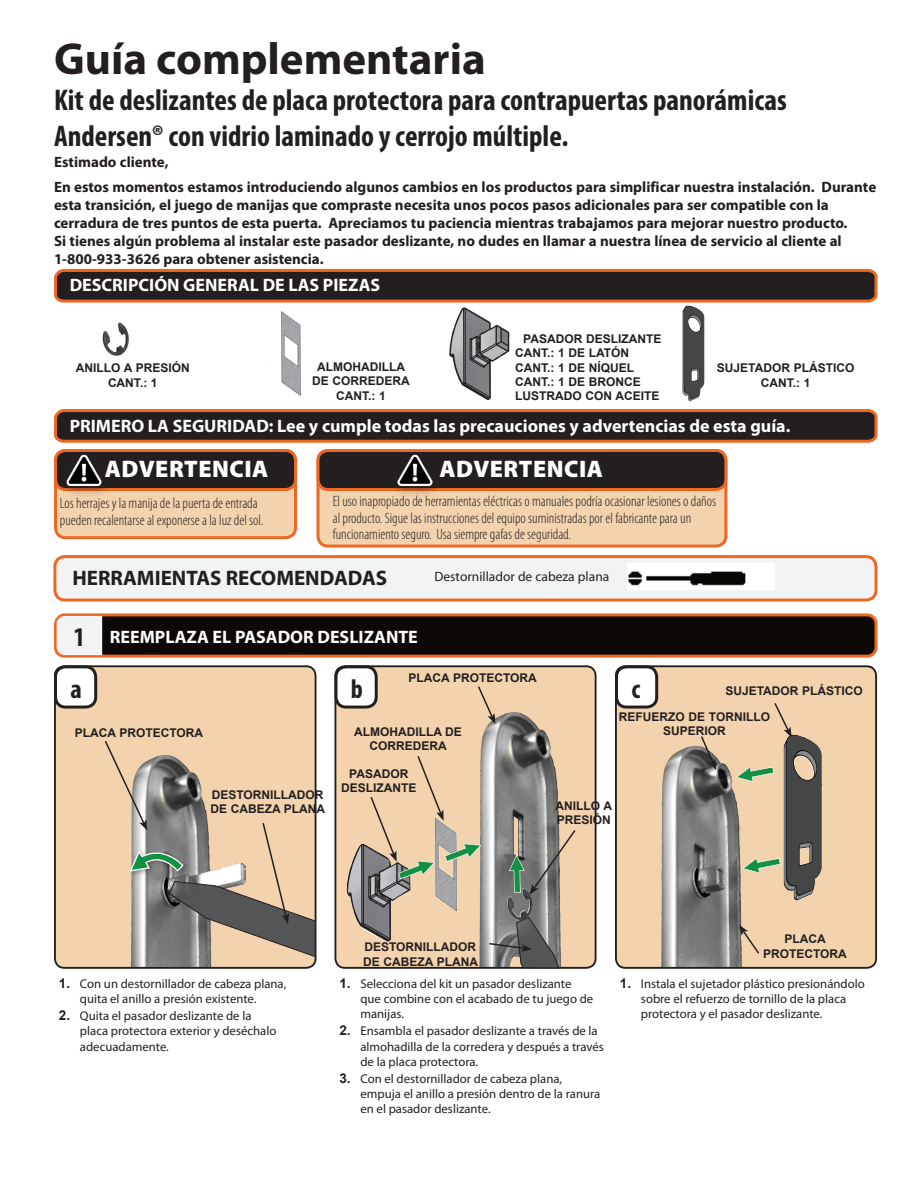
<style>
.page{position:relative;width:918px;height:1188px;background:#fff}
.page>*{position:absolute;margin:0;border:0;box-sizing:border-box;transform-origin:0 0}
.t1{font:700 45px "Myriad Pro";color:#231f20}
.t2{font:700 condensed 30px/36px "Myriad Pro";color:#231f20}
.t3{font:700 condensed 27px "Myriad Pro";color:#231f20}
.t4{font:900 24px "Myriad Pro";letter-spacing:.02em;color:#fff}
.t5{font:700 21px "Myriad Pro";color:#231f20}
.t6{font:700 18px "Myriad Pro";color:#fff}
.t7{font:700 15px/18px "Myriad Pro";color:#231f20}
.t8{font:300 condensed 15px/16.5px "Myriad Pro";color:#231f20}
.t9{font:13.5px "Myriad Pro";color:#231f20}
.t10{font:12.75px/15.3px "Myriad Pro";color:#231f20}
.t11{font:700 12px/14.4px "Arial";color:#231f20}
.s1{font-stretch:condensed;font-size:27px;color:#231f20}
.s2{font-family:"Arial";font-weight:700;font-size:13.5px}
</style>
<div class="page">
<svg style="left:54px;top:409px;width:824px;height:34px;background:#4a2e23"></svg>
<div style="left:318px;top:451px;width:408px;height:95px;background:#f2d3ae;border-radius:10px"></div>
<div style="left:316px;top:449px;width:411px;height:99px;border:3px solid #ec6823;border-radius:10px"></div>
<div style="left:318px;top:450px;width:408px;height:39px;background:#231f20;border-radius:10px"></div>
<div style="left:317px;top:449px;width:410px;height:42px;border:3px solid #ec6823;border-radius:10px"></div>
<div style="left:391px;top:452px;width:50px;height:46px;background:#231f20;opacity:.5"></div>
<img style="left:397px;top:455px;width:36px;height:31px">
<svg style="left:54px;top:268px;width:824px;height:35px;background:#4f3429"></svg>
<img style="left:102px;top:322px;width:27px;height:34px">
<img style="left:281px;top:311px;width:35px;height:85px">
<img style="left:449px;top:307px;width:61px;height:94px">
<div style="left:55px;top:557px;width:821px;height:43px;background:#f2f3f4;border-radius:10px"></div>
<div style="left:53px;top:555px;width:824px;height:47px;border:3px solid #ec6823;border-radius:10px"></div>
<img style="left:627px;top:563px;width:147px;height:27px">
<div style="left:55px;top:451px;width:241px;height:87px;background:#f2d3ae;border-radius:10px"></div>
<div style="left:54px;top:449px;width:243px;height:90px;border:3px solid #ec6823;border-radius:10px"></div>
<div style="left:56px;top:450px;width:240px;height:39px;background:#231f20;border-radius:10px"></div>
<div style="left:54px;top:449px;width:243px;height:42px;border:3px solid #ec6823;border-radius:10px"></div>
<div style="left:60px;top:452px;width:50px;height:46px;background:#231f20;opacity:.5"></div>
<img style="left:66px;top:455px;width:37px;height:31px">
<svg style="left:54px;top:613px;width:824px;height:45px;background:#3a261a"></svg>
<div style="left:57px;top:667px;width:259px;height:300px;background:#f3d3ad"></div>
<div style="left:54px;top:665px;width:262px;height:304px;border:2px solid #231f20;border-radius:9px"></div>
<div style="left:335px;top:666px;width:261px;height:302px;background:#f4d3ad;border-radius:9px"></div>
<img style="left:362px;top:668px;width:232px;height:298px">
<div style="left:335px;top:665px;width:262px;height:304px;border:2px solid #231f20;border-radius:9px"></div>
<img style="left:618px;top:668px;width:255px;height:298px">
<div style="left:615px;top:665px;width:262px;height:304px;border:2px solid #231f20;border-radius:9px"></div>
<div style="left:55px;top:667px;width:41px;height:40px;background:#fff;border-radius:10px"></div>
<div style="left:54px;top:665px;width:43px;height:44px;border:3px solid #231f20;border-radius:10px"></div>
<div style="left:336px;top:667px;width:40px;height:40px;background:#fff;border-radius:10px"></div>
<div style="left:334px;top:665px;width:44px;height:44px;border:3px solid #231f20;border-radius:10px"></div>
<div style="left:617px;top:667px;width:40px;height:40px;background:#fff;border-radius:10px"></div>
<div style="left:615px;top:665px;width:43px;height:44px;border:3px solid #231f20;border-radius:10px"></div>
<svg style="left:773px;top:701px;width:19px;height:37px"></svg>
<svg style="left:103px;top:739px;width:213px;height:219px;background:#bead97"></svg>
<svg style="left:477px;top:685px;width:18px;height:39px"></svg>
<svg style="left:488px;top:916px;width:72px;height:53px;background:#787776"></svg>
<svg style="left:700px;top:735px;width:16px;height:35px"></svg>
<svg style="left:739px;top:925px;width:22px;height:30px"></svg>
<img style="left:346px;top:844px;width:66px;height:98px">
<img style="left:435px;top:879px;width:23px;height:32px">
<img style="left:506px;top:888px;width:27px;height:32px">
<svg style="left:509px;top:828px;width:68px;height:67px"></svg>
<svg style="left:369px;top:754px;width:112px;height:125px"></svg>
<svg style="left:736px;top:767px;width:38px;height:15px"></svg>
<svg style="left:742px;top:858px;width:39px;height:15px"></svg>
<img style="left:784px;top:735px;width:38px;height:165px">
<img style="left:682px;top:305px;width:23px;height:96px">
<h1 class="t1" style="left:54px;top:30px;width:433px">Guía complementaria</h1>
<h2 class="t2" style="left:54px;top:82px;width:734px">Kit de deslizantes de placa protectora para contrapuertas panorámicas<br>Andersen® con vidrio laminado y cerrojo múltiple.</h2>
<p class="t7" style="left:54px;top:149px;width:824px;line-height:24.8px">Estimado cliente,<br>En estos momentos estamos introduciendo algunos cambios en los productos para simplificar nuestra instalación. Durante</p>
<p class="t7" style="left:54px;top:195px;width:795px">esta transición, el juego de manijas que compraste necesita unos pocos pasos adicionales para ser compatible con la cerradura de tres puntos de esta puerta. Apreciamos tu paciencia mientras trabajamos para mejorar nuestro producto.<br>Si tienes algún problema al instalar este pasador deslizante, no dudes en llamar a nuestra línea de servicio al cliente al 1-800-933-3626 para obtener asistencia.</p>
<h3 class="t6" style="left:70px;top:274px;width:312px">DESCRIPCIÓN GENERAL DE LAS PIEZAS</h3>
<p class="t11" style="left:76px;top:361px;width:17px">ANILLO</p>
<p class="t11" style="left:124px;top:361px;width:20px">A PRESI</p>
<p class="t11" style="left:172px;top:361px;width:18px">ÓN</p>
<p class="t11" style="left:108px;top:376px;width:10px">CANT</p>
<p class="t11" style="left:140px;top:376px;width:19px">.: 1</p>
<p class="t11" style="left:317px;top:360px;width:53px">ALMOHADILLA</p>
<p class="t11" style="left:312px;top:374px;width:30px">DE CORREDERA</p>
<p class="t11" style="left:336px;top:389px;width:10px">CANT</p>
<p class="t11" style="left:368px;top:389px;width:19px">.: 1</p>
<p class="t11" style="left:523px;top:332px;width:10px">PASADOR</p>
<p class="t11" style="left:586px;top:332px;width:9px">DESLIZANTE</p>
<p class="t11" style="left:515px;top:346px;width:10px">CANT</p>
<p class="t11" style="left:547px;top:346px;width:50px">.: 1 DE LAT</p>
<p class="t11" style="left:611px;top:346px;width:18px">ÓN</p>
<p class="t11" style="left:515px;top:361px;width:10px">CANT</p>
<p class="t11" style="left:515px;top:361px;width:112px;text-indent:32px">.: 1 DE NÍQUEL<br>CANT.: 1 DE BRONCE<br>LUSTRADO</p>
<p class="t11" style="left:586px;top:389px;width:10px">CON</p>
<p class="t11" style="left:615px;top:389px;width:9px">ACEITE</p>
<p class="t11" style="left:717px;top:361px;width:33px">SUJETADOR</p>
<p class="t11" style="left:794px;top:361px;width:33px">PLÁSTICO</p>
<p class="t11" style="left:761px;top:376px;width:10px">CANT</p>
<p class="t11" style="left:793px;top:376px;width:19px">.: 1</p>
<h3 class="t6" style="left:70px;top:414px;width:722px">PRIMERO LA SEGURIDAD: Lee y cumple todas las precauciones y advertencias de esta guía.</h3>
<h3 class="t4" style="left:105px;top:453px;width:165px">ADVERTENCIA</h3>
<p class="t8" style="left:60px;top:495px;width:205px">Los herrajes y la manija de la puerta de entrada pueden recalentarse al exponerse a la luz del sol.</p>
<h3 class="t4" style="left:439px;top:453px;width:165px">ADVERTENCIA</h3>
<p class="t8" style="left:333px;top:493px;width:385px">El uso inapropiado de herramientas eléctricas o manuales podría ocasionar lesiones o daños al producto. Sigue las instrucciones del equipo suministradas por el fabricante para un funcionamiento seguro. Usa siempre gafas de seguridad.</p>
<h3 class="t5" style="left:72px;top:564px;width:316px">HERRAMIENTAS RECOMENDADAS</h3>
<p class="t9" style="left:434px;top:568px;width:176px">Destornillador de cabeza plana</p>
<h3 class="t6" style="left:73px;top:625px;width:346px"><span class="s1">1</span> REEMPLAZA EL PASADOR DESLIZANTE</h3>
<h3 class="t3" style="left:70px;top:672px;width:13px">a</h3>
<h3 class="t3" style="left:351px;top:672px;width:14px">b</h3>
<h3 class="t3" style="left:631px;top:672px;width:10px">c</h3>
<p class="t11" style="left:409px;top:671px;width:130px">PLACA PROTECTORA</p>
<p class="t11" style="left:725px;top:684px;width:33px">SUJETADOR</p>
<p class="t11" style="left:802px;top:684px;width:33px">PLÁSTICO</p>
<p class="t11" style="left:75px;top:726px;width:130px">PLACA PROTECTORA</p>
<p class="t11" style="left:210px;top:788px;width:116px">DESTORNILLADOR<br>DE CABEZA PLANA</p>
<p class="t11" style="left:354px;top:725px;width:53px">ALMOHADILLA</p>
<p class="t11" style="left:445px;top:725px;width:9px">DE</p>
<p class="t11" style="left:370px;top:739px;width:10px">CORREDERA</p>
<p class="t11" style="left:349px;top:767px;width:10px">PASADOR</p>
<p class="t11" style="left:341px;top:781px;width:9px">DESLIZANTE</p>
<p class="t11" style="left:619px;top:710px;width:42px">REFUERZO</p>
<p class="t11" style="left:689px;top:710px;width:29px">DE TORNILLO</p>
<p class="t11" style="left:663px;top:724px;width:26px">SUPERIOR</p>
<p class="t11" style="left:556px;top:799px;width:17px">ANILLO</p>
<p class="t11" style="left:604px;top:799px;width:10px">A</p>
<p class="t11" style="left:557px;top:813px;width:8px">PRESI</p>
<p class="t11" style="left:593px;top:813px;width:18px">ÓN</p>
<p class="t10" style="left:80px;top:976px;width:208px;text-indent:-21px"><span class="s2">1.</span> Con un destornillador de cabeza plana, quita el anillo a presión existente.</p>
<p class="t10" style="left:80px;top:1008px;width:198px;text-indent:-21px"><span class="s2">2.</span> Quita el pasador deslizante de la placa protectora exterior y deséchalo adecuadamente.</p>
<p class="t11" style="left:363px;top:940px;width:116px">DESTORNILLADOR<br>DE CABEZA PLANA</p>
<p class="t10" style="left:360px;top:976px;width:234px;text-indent:-21px"><span class="s2">1.</span> Selecciona del kit un pasador deslizante que combine con el acabado de tu juego de manijas.</p>
<p class="t10" style="left:360px;top:1023px;width:245px;text-indent:-21px"><span class="s2">2.</span> Ensambla el pasador deslizante a través de la almohadilla de la corredera y después a través de la placa protectora.</p>
<p class="t10" style="left:360px;top:1071px;width:241px;text-indent:-21px"><span class="s2">3.</span> Con el destornillador de cabeza plana, empuja el anillo a presión dentro de la ranura en el pasador deslizante.</p>
<p class="t11" style="left:763px;top:932px;width:85px;text-align:center">PLACA<br>PROTECTORA</p>
<p class="t10" style="left:641px;top:976px;width:225px;text-indent:-21px"><span class="s2">1.</span> Instala el sujetador plástico presionándolo sobre el refuerzo de tornillo de la placa protectora y el pasador deslizante.</p>
</div>
